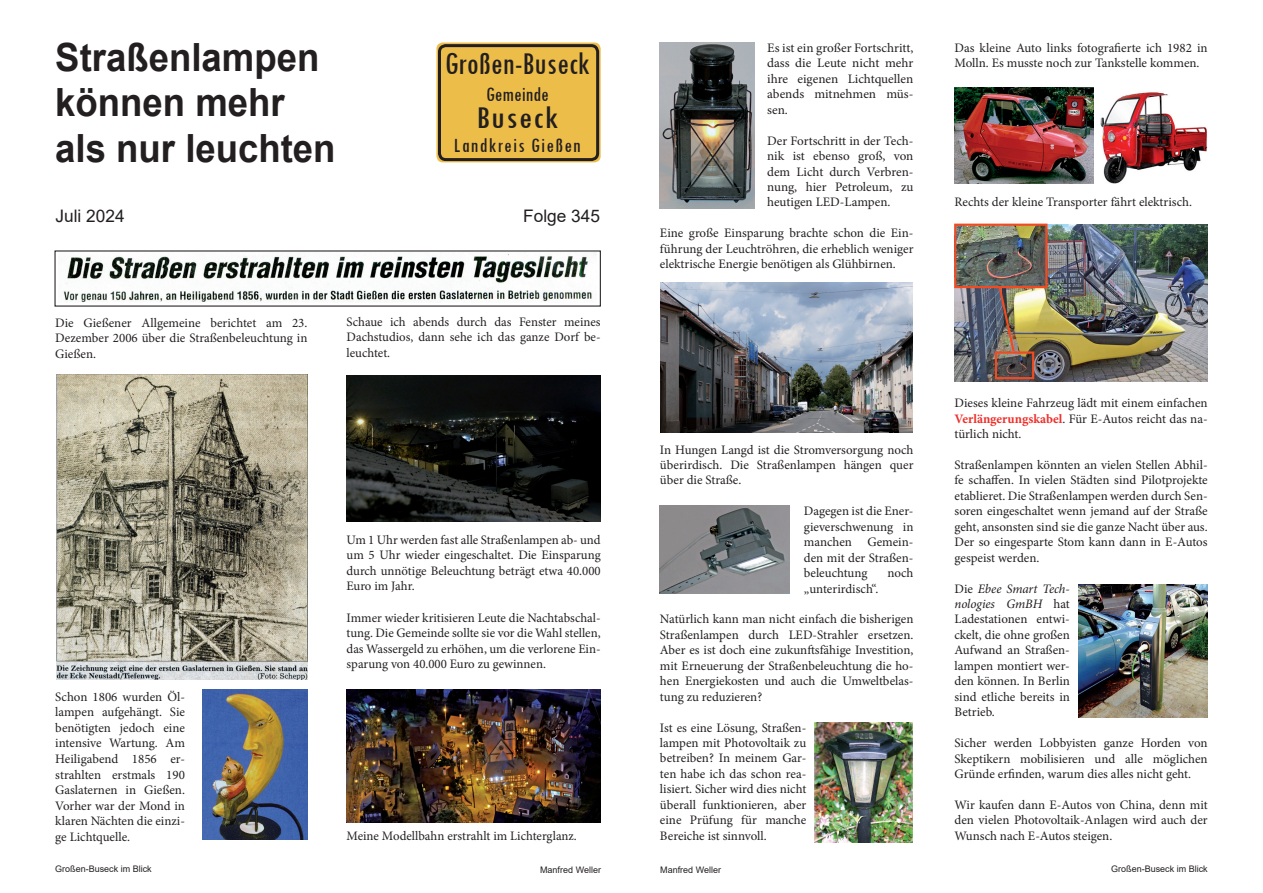
<style>
.page{position:relative;width:1263px;height:893px;background:#fff}
.page>*{position:absolute;margin:0;border:0;box-sizing:border-box;transform-origin:0 0}
.t1{font:700 38.85px/45.3px "Arial";color:#231f20;scale:.94 1}
.t2{font:condensed 33px "Tw Cen";color:#231f20}
.t3{font:condensed 33px "Tw Cen";color:#231f20;scale:1.13 1}
.t4{font:condensed 21px "Tw Cen";letter-spacing:.06em;color:#231f20}
.t5{font:condensed 21px "Tw Cen";color:#231f20}
.t6{font:17.25px "Arial";color:#231f20}
.t7{font:12.9px/15.5px "Minion Pro";color:#231f20;text-align:justify}
.t8{font:9px "Arial";color:#231f20}
.s1{font-weight:700;color:#ee2f2a}
.s2{font-style:italic}
</style>
<div class="page">
<div style="left:436px;top:43px;width:165px;height:119px;background:#edbd49;border-radius:6px"></div>
<div style="left:438px;top:44px;width:161px;height:117px;border:3px solid #231f20;border-radius:6px"></div>
<img style="left:63px;top:253px;width:533px;height:49px">
<img style="left:56px;top:374px;width:251px;height:305px">
<img style="left:814px;top:723px;width:99px;height:119px">
<img style="left:347px;top:689px;width:253px;height:134px">
<img style="left:954px;top:87px;width:139px;height:96px">
<img style="left:203px;top:689px;width:104px;height:151px">
<img style="left:660px;top:43px;width:94px;height:165px">
<img style="left:1100px;top:92px;width:108px;height:91px">
<img style="left:660px;top:506px;width:130px;height:87px">
<img style="left:347px;top:375px;width:253px;height:147px">
<img style="left:954px;top:225px;width:254px;height:157px">
<img style="left:957px;top:227px;width:87px;height:58px">
<div style="left:954px;top:224px;width:93px;height:64px;border:2px solid #f04b22"></div>
<svg style="left:997px;top:285px;width:19px;height:66px"></svg>
<div style="left:995px;top:351px;width:39px;height:28px;border:2px solid #f04b22"></div>
<img style="left:1078px;top:585px;width:130px;height:132px">
<img style="left:660px;top:283px;width:253px;height:150px">
<h1 class="t1" style="left:55px;top:35px;width:300px">Straßenlampen können mehr als nur leuchten</h1>
<h2 class="t2" style="left:445px;top:44px;width:147px">Großen-Buseck</h2>
<h3 class="t5" style="left:486px;top:82px;width:64px">Gemeinde</h3>
<h2 class="t3" style="left:476px;top:98px;width:74px">Buseck</h2>
<h3 class="t4" style="left:454px;top:133px;width:128px">Landkreis Gießen</h3>
<h3 class="t6" style="left:55px;top:204px;width:71px">Juli 2024</h3>
<h3 class="t6" style="left:523px;top:204px;width:78px">Folge 345</h3>
<p class="t7" style="left:55px;top:315px;width:254px">Die Gießener Allgemeine berichtet am 23.<br>Dezember 2006 über die Straßenbeleuchtung in Gießen.</p>
<p class="t7" style="left:347px;top:314px;width:256px">Schaue ich abends durch das Fenster meines Dachstudios, dann sehe ich das ganze Dorf be&shy;leuchtet.</p>
<p class="t7" style="left:55px;top:689px;width:131px">Schon 1806 wurden Öl&shy;lampen aufgehängt. Sie benötigten jedoch eine intensive Wartung. Am Heiligabend 1856 er&shy;strahlten erstmals 190<br>Gaslaternen in Gießen.<br>Vorher war der Mond in klaren Nächten die einzi&shy;ge Lichtquelle.</p>
<p class="t7" style="left:347px;top:532px;width:256px">Um 1 Uhr werden fast alle Straßenlampen ab- und um 5 Uhr wieder eingeschaltet. Die Einsparung durch unnötige Beleuchtung beträgt etwa 40.000<br>Euro im Jahr.</p>
<p class="t7" style="left:347px;top:610px;width:256px">Immer wieder kritisieren Leute die Nachtabschal&shy;tung. Die Gemeinde sollte sie vor die Wahl stellen, das Wassergeld zu erhöhen, um die verlorene Ein&shy;sparung von 40.000 Euro zu gewinnen.</p>
<p class="t7" style="left:347px;top:828px;width:232px">Meine Modellbahn erstrahlt im Lichterglanz.</p>
<p class="t7" style="left:767px;top:40px;width:148px">Es ist ein großer Fortschritt, dass die Leute nicht mehr ihre eigenen Lichtquellen abends mitnehmen müs&shy;sen.</p>
<p class="t7" style="left:767px;top:133px;width:148px">Der Fortschritt in der Tech&shy;nik ist ebenso groß, von dem Licht durch Verbren&shy;nung, hier Petroleum, zu heutigen LED-Lampen.</p>
<p class="t7" style="left:660px;top:225px;width:255px">Eine große Einsparung brachte schon die Ein&shy;führung der Leuchtröhren, die erheblich weniger elektrische Energie benötigen als Glühbirnen.</p>
<p class="t7" style="left:954px;top:40px;width:255px">Das kleine Auto links fotografierte ich 1982 in<br>Molln. Es musste noch zur Tankstelle kommen.</p>
<p class="t7" style="left:954px;top:195px;width:239px">Rechts der kleine Transporter fährt elektrisch.</p>
<p class="t7" style="left:660px;top:442px;width:255px">In Hungen Langd ist die Stromversorgung noch überirdisch. Die Straßenlampen hängen quer über die Straße.</p>
<p class="t7" style="left:804px;top:503px;width:111px">Dagegen ist die Ener&shy;gieverschwenung in manchen Gemein&shy;den mit der Straßen&shy;beleuchtung</p>
<p class="t7" style="left:887px;top:565px;width:28px">noch</p>
<p class="t7" style="left:804px;top:581px;width:76px">„unterirdisch“.</p>
<p class="t7" style="left:660px;top:612px;width:255px">Natürlich kann man nicht einfach die bisherigen Straßenlampen durch LED-Strahler ersetzen.<br>Aber es ist doch eine zukunftsfähige Investition, mit Erneuerung der Straßenbeleuchtung die ho&shy;hen Energiekosten und auch die Umweltbelas&shy;tung zu reduzieren?</p>
<p class="t7" style="left:660px;top:720px;width:148px">Ist es eine Lösung, Straßen&shy;lampen mit Photovoltaik zu betreiben? In meinem Gar&shy;ten habe ich das schon rea&shy;lisiert. Sicher wird dies nicht überall funktionieren, aber eine Prüfung für manche Bereiche ist sinnvoll.</p>
<p class="t7" style="left:954px;top:395px;width:255px">Dieses kleine Fahrzeug lädt mit einem einfachen <span class="s1">Verlängerungskabel</span>. Für E-Autos reicht das na&shy;türlich nicht.</p>
<p class="t7" style="left:954px;top:457px;width:255px">Straßenlampen könnten an vielen Stellen Abhil&shy;fe schaffen. In vielen Städten sind Pilotprojekte etablieret. Die Straßenlampen werden durch Sen&shy;soren eingeschaltet wenn jemand auf der Straße geht, ansonsten sind sie die ganze Nacht über aus.<br>Der so eingesparte Stom kann dann in E-Autos gespeist werden.</p>
<p class="t7" style="left:954px;top:581px;width:117px">Die <span class="s2">Ebee Smart Tech&shy;nologies GmBH</span> hat Ladestationen entwi&shy;ckelt, die ohne großen Aufwand an Straßen&shy;lampen montiert wer&shy;den können. In Berlin sind etliche bereits in Betrieb.</p>
<p class="t7" style="left:954px;top:735px;width:255px">Sicher werden Lobbyisten ganze Horden von Skeptikern mobilisieren und alle möglichen Gründe erfinden, warum dies alles nicht geht.</p>
<p class="t7" style="left:954px;top:797px;width:255px">Wir kaufen dann E-Autos von China, denn mit den vielen Photovoltaik-Anlagen wird auch der Wunsch nach E-Autos steigen.</p>
<p class="t8" style="left:55px;top:862px;width:98px">Großen-Buseck im Blick</p>
<p class="t8" style="left:540px;top:864px;width:62px">Manfred Weller</p>
<p class="t8" style="left:660px;top:863px;width:62px">Manfred Weller</p>
<p class="t8" style="left:1111px;top:862px;width:98px">Großen-Buseck im Blick</p>
</div>
